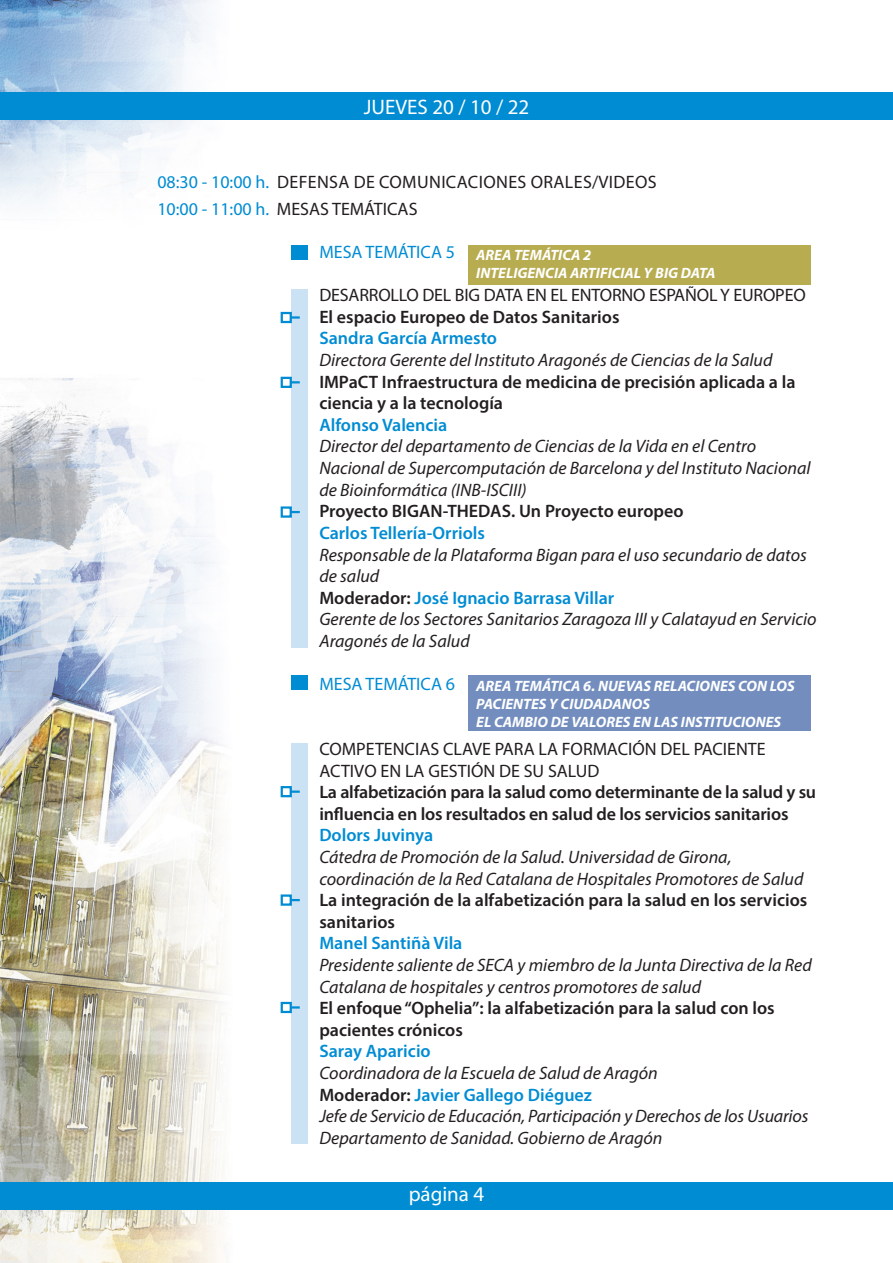
<style>
.page{position:relative;width:893px;height:1263px;background:#fff}
.page>*{position:absolute;margin:0;border:0;box-sizing:border-box;transform-origin:0 0}
.t1{font:21px "Myriad Pro";color:#fff}
.t2{font:italic 18px/21.6px "Myriad Pro";color:#231f20}
.t3{font:600 18px/21.6px "Myriad Pro";color:#231f20}
.t4{font:18px/21.6px "Myriad Pro";color:#231f20}
.t5{font:600 18px "Myriad Pro";color:#008cd3}
.t6{font:18px/27px "Myriad Pro";letter-spacing:.02em;color:#231f20}
.t7{font:18px "Myriad Pro";color:#008cd3}
.t8{font:italic 700 15px/18px "Myriad Pro";color:#fff}
.s1{color:#008cd3}
.s2{font-weight:600;font-style:normal}
.s3{font-weight:600;font-style:normal;color:#008cd3}
</style>
<div class="page">
<img style="left:0;top:0;width:223px;height:1263px">
<div style="left:0;top:1182px;width:893px;height:28px;background:#008cd3"></div>
<div style="left:0;top:92px;width:893px;height:28px;background:#008cd3"></div>
<div style="left:469px;top:245px;width:342px;height:39px;background:#b8ac51"></div>
<div style="left:291px;top:289px;width:17px;height:358px;background:#cbe2f5"></div>
<svg style="left:292px;top:316px;width:8px;height:3px"></svg>
<div style="left:281px;top:312px;width:11px;height:11px;border:2px solid #008cd3"></div>
<svg style="left:292px;top:381px;width:8px;height:2px"></svg>
<div style="left:281px;top:377px;width:11px;height:11px;border:2px solid #008cd3"></div>
<div style="left:291px;top:245px;width:17px;height:14px;background:#008cd3"></div>
<div style="left:291px;top:743px;width:17px;height:401px;background:#cbe2f5"></div>
<svg style="left:292px;top:790px;width:8px;height:3px"></svg>
<div style="left:281px;top:786px;width:11px;height:11px;border:2px solid #008cd3"></div>
<svg style="left:292px;top:899px;width:8px;height:2px"></svg>
<div style="left:281px;top:894px;width:11px;height:12px;border:2px solid #008cd3"></div>
<div style="left:291px;top:676px;width:17px;height:14px;background:#008cd3"></div>
<svg style="left:292px;top:1006px;width:8px;height:2px"></svg>
<div style="left:281px;top:1002px;width:11px;height:11px;border:2px solid #008cd3"></div>
<svg style="left:292px;top:511px;width:8px;height:2px"></svg>
<div style="left:281px;top:506px;width:11px;height:12px;border:2px solid #008cd3"></div>
<div style="left:469px;top:675px;width:342px;height:56px;background:#738ebe"></div>
<p class="t1" style="left:364px;top:94px;width:167px">JUEVES 20 / 10 / 22</p>
<p class="t6" style="left:157px;top:168px;width:501px"><span class="s1">08:30 - 10:00 h.</span> DEFENSA DE COMUNICACIONES ORALES/VIDEOS<br><span class="s1">10:00 - 11:00 h.</span> MESAS TEMÁTICAS</p>
<p class="t7" style="left:319px;top:241px;width:137px">MESA TEMÁTICA 5</p>
<p class="t4" style="left:319px;top:284px;width:488px">DESARROLLO DEL BIG DATA EN EL ENTORNO ESPAÑOL Y EUROPEO</p>
<p class="t3" style="left:319px;top:306px;width:302px">El espacio Europeo de Datos Sanitarios</p>
<p class="t5" style="left:319px;top:327px;width:179px">Sandra García Armesto</p>
<p class="t2" style="left:319px;top:349px;width:455px">Directora Gerente del Instituto Aragonés de Ciencias de la Salud</p>
<p class="t3" style="left:319px;top:370px;width:478px">IMPaCT Infraestructura de medicina de precisión aplicada a la ciencia y a la tecnología</p>
<p class="t5" style="left:319px;top:413px;width:130px">Alfonso Valencia</p>
<p class="t2" style="left:319px;top:435px;width:493px">Director del departamento de Ciencias de la Vida en el Centro<br>Nacional de Supercomputación de Barcelona y del Instituto Nacional de Bioinformática (INB-ISCIII)</p>
<p class="t3" style="left:319px;top:500px;width:366px">Proyecto BIGAN-THEDAS. Un Proyecto europeo</p>
<p class="t5" style="left:319px;top:521px;width:167px">Carlos Tellería-Orriols</p>
<p class="t2" style="left:319px;top:543px;width:499px">Responsable de la Plataforma Bigan para el uso secundario de datos de salud<br><span class="s2">Moderador:</span> <span class="s3">José Ignacio Barrasa Villar<br></span>Gerente de los Sectores Sanitarios Zaragoza III y Calatayud en Servicio Aragonés de la Salud</p>
<p class="t7" style="left:319px;top:673px;width:137px">MESA TEMÁTICA 6</p>
<p class="t8" style="left:476px;top:245px;width:241px">AREA TEMÁTICA 2<br>INTELIGENCIA ARTIFICIAL Y BIG DATA</p>
<p class="t8" style="left:476px;top:676px;width:320px">AREA TEMÁTICA 6. NUEVAS RELACIONES CON LOS<br>PACIENTES Y CIUDADANOS<br>EL CAMBIO DE VALORES EN LAS INSTITUCIONES</p>
<p class="t4" style="left:319px;top:738px;width:448px">COMPETENCIAS CLAVE PARA LA FORMACIÓN DEL PACIENTE<br>ACTIVO EN LA GESTIÓN DE SU SALUD</p>
<p class="t3" style="left:319px;top:781px;width:498px">La alfabetización para la salud como determinante de la salud y su influencia en los resultados en salud de los servicios sanitarios</p>
<p class="t5" style="left:319px;top:824px;width:115px">Dolors Juvinya</p>
<p class="t2" style="left:319px;top:846px;width:486px">Cátedra de Promoción de la Salud. Universidad de Girona, coordinación de la Red Catalana de Hospitales Promotores de Salud</p>
<p class="t3" style="left:319px;top:889px;width:490px">La integración de la alfabetización para la salud en los servicios sanitarios</p>
<p class="t5" style="left:319px;top:932px;width:145px">Manel Santiñà Vila</p>
<p class="t2" style="left:319px;top:954px;width:494px">Presidente saliente de SECA y miembro de la Junta Directiva de la Red<br>Catalana de hospitales y centros promotores de salud</p>
<p class="t3" style="left:319px;top:997px;width:457px">El enfoque “Ophelia”: la alfabetización para la salud con los pacientes crónicos</p>
<p class="t5" style="left:319px;top:1040px;width:113px">Saray Aparicio</p>
<p class="t2" style="left:319px;top:1062px;width:491px">Coordinadora de la Escuela de Salud de Aragón<br><span class="s2">Moderador:</span> <span class="s3">Javier Gallego Diéguez<br></span>Jefe de Servicio de Educación, Participación y Derechos de los Usuarios Departamento de Sanidad. Gobierno de Aragón</p>
<p class="t1" style="left:409px;top:1181px;width:77px">página 4</p>
</div>
